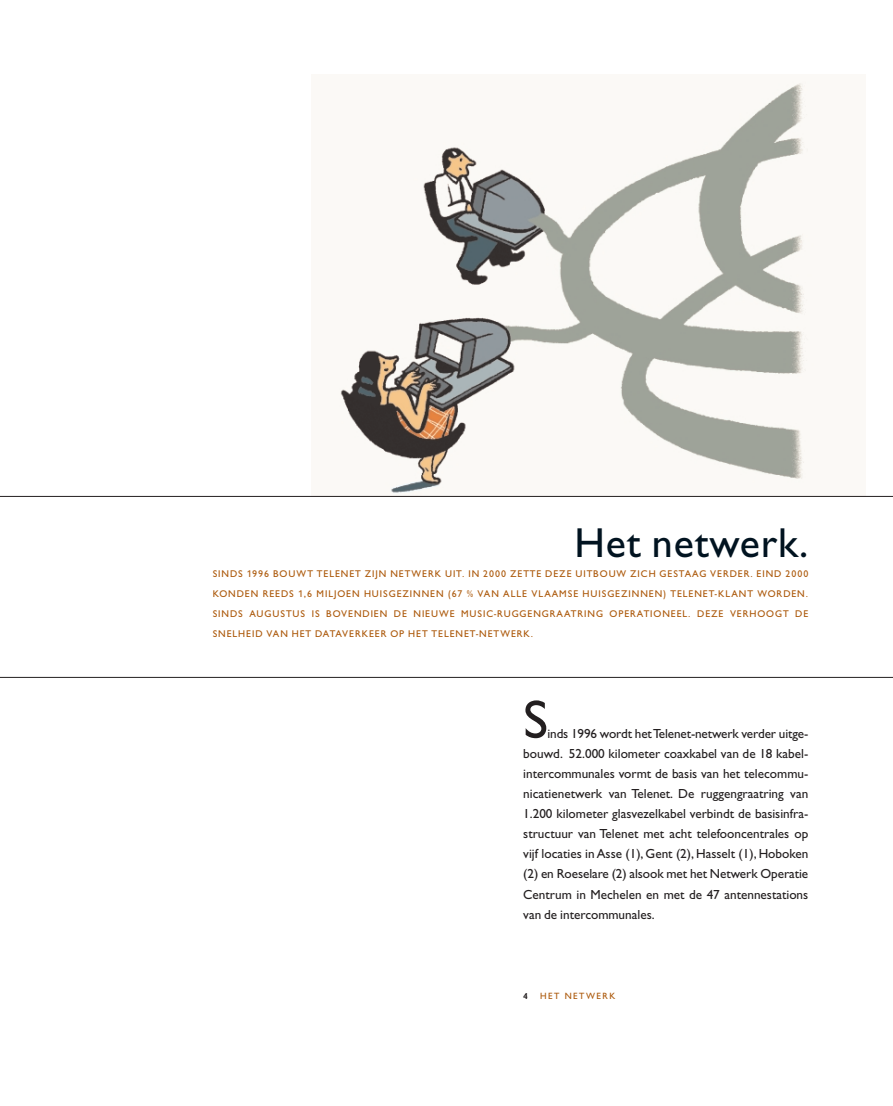
<style>
.page{position:relative;width:893px;height:1106px;background:#fff}
.page>*{position:absolute;margin:0;border:0;box-sizing:border-box;transform-origin:0 0}
.t1{font:54px "Gill Sans";color:#231f20}
.t2{font:42px "Gill Sans";letter-spacing:.02em;color:#011320}
.t3{font:13.2px/20.1px "Gill Sans";color:#231f20;text-align:justify}
.t4{font:500 10.05px/20.1px "Giltus T";letter-spacing:.095em;color:#ad5b0e;text-align:justify}
.t5{font:500 9.3px "Giltus T";letter-spacing:.155em;color:#ad5b0e}
.t6{font:700 9px "Giltus T";color:#231f20}
</style>
<div class="page">
<hr style="left:0;top:677px;width:892px;height:1px;background:#231f20">
<img style="left:311px;top:82px;width:554px;height:414px">
<hr style="left:0;top:496px;width:892px;height:1px;background:#231f20">
<h2 class="t2" style="left:574px;top:528px;width:235px">Het netwerk.</h2>
<p class="t4" style="left:213px;top:564px;width:597px">SINDS 1996 BOUWT TELENET ZIJN NETWERK UIT. IN 2000 ZETTE DEZE UITBOUW ZICH GESTAAG VERDER. EIND 2000<br>KONDEN REEDS 1,6 MILJOEN HUISGEZINNEN (67 % VAN ALLE VLAAMSE HUISGEZINNEN) TELENET-KLANT WORDEN.<br>SINDS AUGUSTUS IS BOVENDIEN DE NIEUWE MUSIC-RUGGENGRAATRING OPERATIONEEL. DEZE VERHOOGT DE SNELHEID VAN HET DATAVERKEER OP HET TELENET-NETWERK.</p>
<h1 class="t1" style="left:523px;top:701px;width:26px">S</h1>
<p class="t3" style="left:523px;top:724px;width:286px;text-indent:24px">inds 1996 wordt het Telenet-netwerk verder uitge&shy;bouwd. 52.000 kilometer coaxkabel van de 18 kabel&shy;intercommunales vormt de basis van het telecommu&shy;nicatienetwerk van Telenet. De ruggengraatring van 1.200 kilometer glasvezelkabel verbindt de basisinfra&shy;structuur van Telenet met acht telefooncentrales op vijf locaties in Asse (1), Gent (2), Hasselt (1), Hoboken (2) en Roeselare (2) alsook met het Netwerk Operatie Centrum in Mechelen en met de 47 antennestations van de intercommunales.</p>
<p class="t6" style="left:523px;top:993px;width:6px">4</p>
<p class="t5" style="left:540px;top:993px;width:76px">HET NETWERK</p>
</div>
